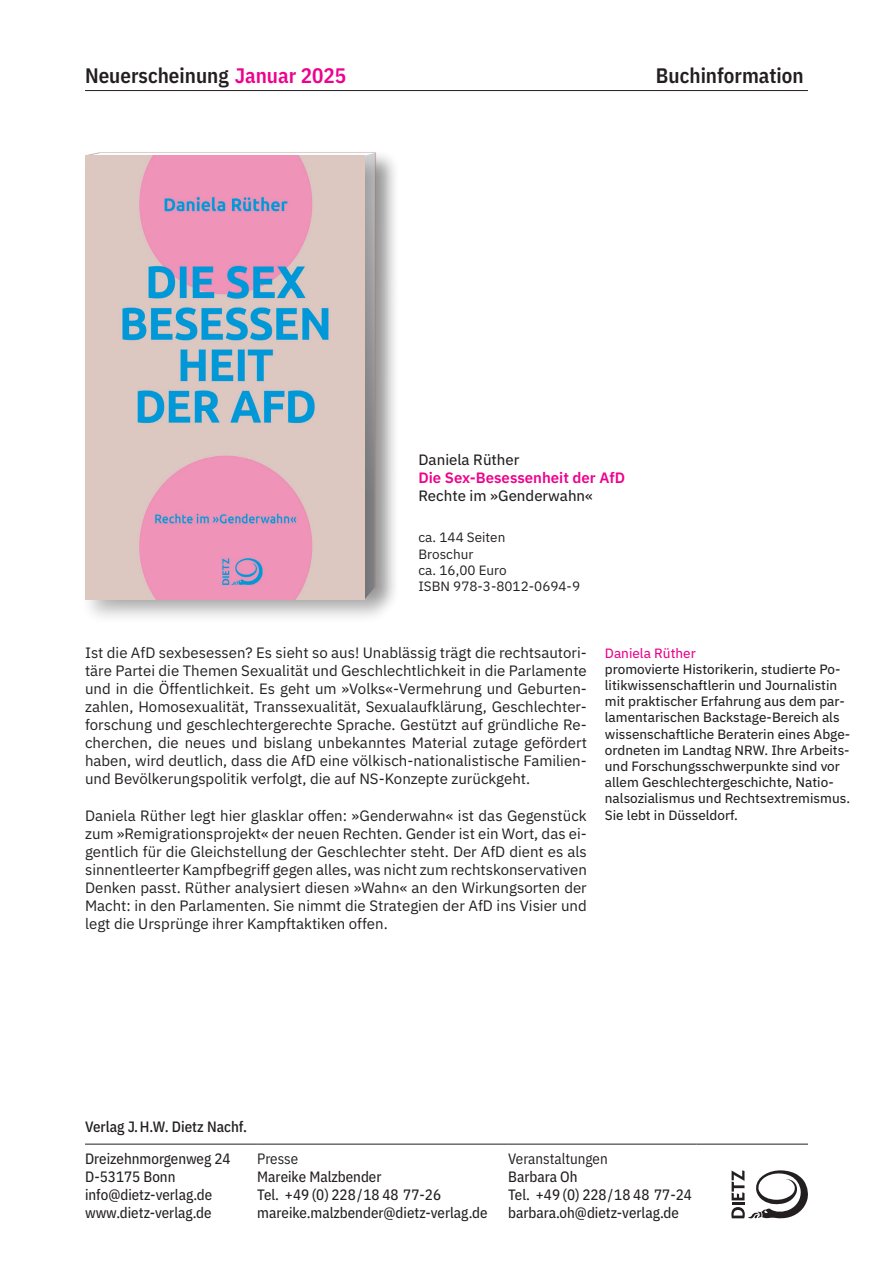
<style>
.page{position:relative;width:893px;height:1263px;background:#fff}
.page>*{position:absolute;margin:0;border:0;box-sizing:border-box;transform-origin:0 0}
.t1{font:600 21px "IBM Plex Sans Cond";color:#231f20}
.t2{font:15px/18px "IBM Plex Sans";color:#231f20;text-align:justify}
.t3{font:15px/18px "IBM Plex Sans Cond Text";color:#231f20}
.t4{font:15px "IBM Plex Sans Text";color:#231f20}
.t5{font:600 15px "IBM Plex Sans";color:#ed028c}
.t6{font:500 15px "IBM Plex Sans Cond";color:#231f20}
.t7{font:15px "IBM Plex Sans Cond";color:#231f20}
.t8{font:13.5px/16.2px "IBM Plex Sans Text";color:#231f20}
.t9{font:13.5px/16.2px "IBM Plex Sans";color:#231f20}
.t10{font:13.5px "IBM Plex Sans Text";color:#ed028c}
.s1{color:#ed028c}
</style>
<div class="page">
<hr style="left:85px;top:90px;width:723px;height:1px;background:#231f20">
<hr style="left:85px;top:1144px;width:172px;height:1px;background:#231f20">
<hr style="left:257px;top:1144px;width:251px;height:1px;background:#231f20">
<hr style="left:508px;top:1144px;width:188px;height:1px;background:#231f20">
<hr style="left:696px;top:1144px;width:112px;height:1px;background:#231f20">
<svg style="left:731px;top:1170px;width:77px;height:48px"></svg>
<div style="left:360px;top:150px;width:40px;height:472px;background:#231f20;opacity:.28"></div>
<div style="left:81px;top:152px;width:309px;height:472px;background:#231f20;opacity:.28"></div>
<img style="left:85px;top:156px;width:280px;height:444px">
<h1 class="t1" style="left:85px;top:59px;width:263px">Neuerscheinung <span class="s1">Januar 2025</span></h1>
<h1 class="t1" style="left:656px;top:59px;width:149px">Buchinformation</h1>
<p class="t4" style="left:418px;top:448px;width:102px">Daniela Rüther</p>
<p class="t5" style="left:418px;top:466px;width:208px">Die Sex-Besessenheit der AfD</p>
<p class="t4" style="left:418px;top:484px;width:176px">Rechte im »Genderwahn«</p>
<p class="t9" style="left:418px;top:528px;width:163px">ca. 144 Seiten<br>Broschur<br>ca. 16,00 Euro<br>ISBN 978-3-8012-0694-9</p>
<p class="t2" style="left:85px;top:642px;width:503px">Ist die AfD sexbesessen? Es sieht so aus! Unablässig trägt die rechtsautori&shy;täre Partei die Themen Sexualität und Geschlechtlichkeit in die Parlamente und in die Öffentlichkeit. Es geht um »Volks«-Vermehrung und Geburten&shy;zahlen, Homosexualität, Transsexualität, Sexualaufklärung, Geschlechter&shy;forschung und geschlechtergerechte Sprache. Gestützt auf gründliche Re&shy;cherchen, die neues und bislang unbekanntes Material zutage gefördert haben, wird deutlich, dass die AfD eine völkisch-nationalistische Familien&shy;und Bevölkerungspolitik verfolgt, die auf NS-Konzepte zurückgeht.</p>
<p class="t2" style="left:85px;top:805px;width:503px">Daniela Rüther legt hier glasklar offen: »Genderwahn« ist das Gegenstück zum »Remigrationsprojekt« der neuen Rechten. Gender ist ein Wort, das ei&shy;gentlich für die Gleichstellung der Geschlechter steht. Der AfD dient es als sinnentleerter Kampfbegriff gegen alles, was nicht zum rechtskonservativen Denken passt. Rüther analysiert diesen »Wahn« an den Wirkungsorten der Macht: in den Parlamenten. Sie nimmt die Strategien der AfD ins Visier und legt die Ursprünge ihrer Kampftaktiken offen.</p>
<p class="t10" style="left:605px;top:642px;width:92px">Daniela Rüther</p>
<p class="t8" style="left:605px;top:660px;width:247px">promovierte Historikerin, studierte Po&shy;litikwissenschaftlerin und Journalistin mit praktischer Erfahrung aus dem par&shy;lamentarischen Backstage-Bereich als wissenschaftliche Beraterin eines Abge&shy;ordneten im Landtag NRW. Ihre Arbeits&shy;und Forschungsschwerpunkte sind vor allem Geschlechtergeschichte, Natio&shy;nalsozialismus und Rechtsextremismus.<br>Sie lebt in Düsseldorf.</p>
<p class="t6" style="left:85px;top:1115px;width:164px">Verlag J.H.W. Dietz Nachf.</p>
<p class="t3" style="left:85px;top:1149px;width:147px">Dreizehnmorgenweg 24<br>D-53175 Bonn info@dietz-verlag.de www.dietz-verlag.de</p>
<p class="t7" style="left:257px;top:1147px;width:42px">Presse</p>
<p class="t3" style="left:257px;top:1167px;width:232px">Mareike Malzbender<br>Tel. +49 (0) 228/18 48 77-26 mareike.malzbender@dietz-verlag.de</p>
<p class="t7" style="left:508px;top:1147px;width:101px">Veranstaltungen</p>
<p class="t3" style="left:508px;top:1167px;width:185px">Barbara Oh<br>Tel. +49 (0) 228/18 48 77-24 barbara.oh@dietz-verlag.de</p>
</div>
